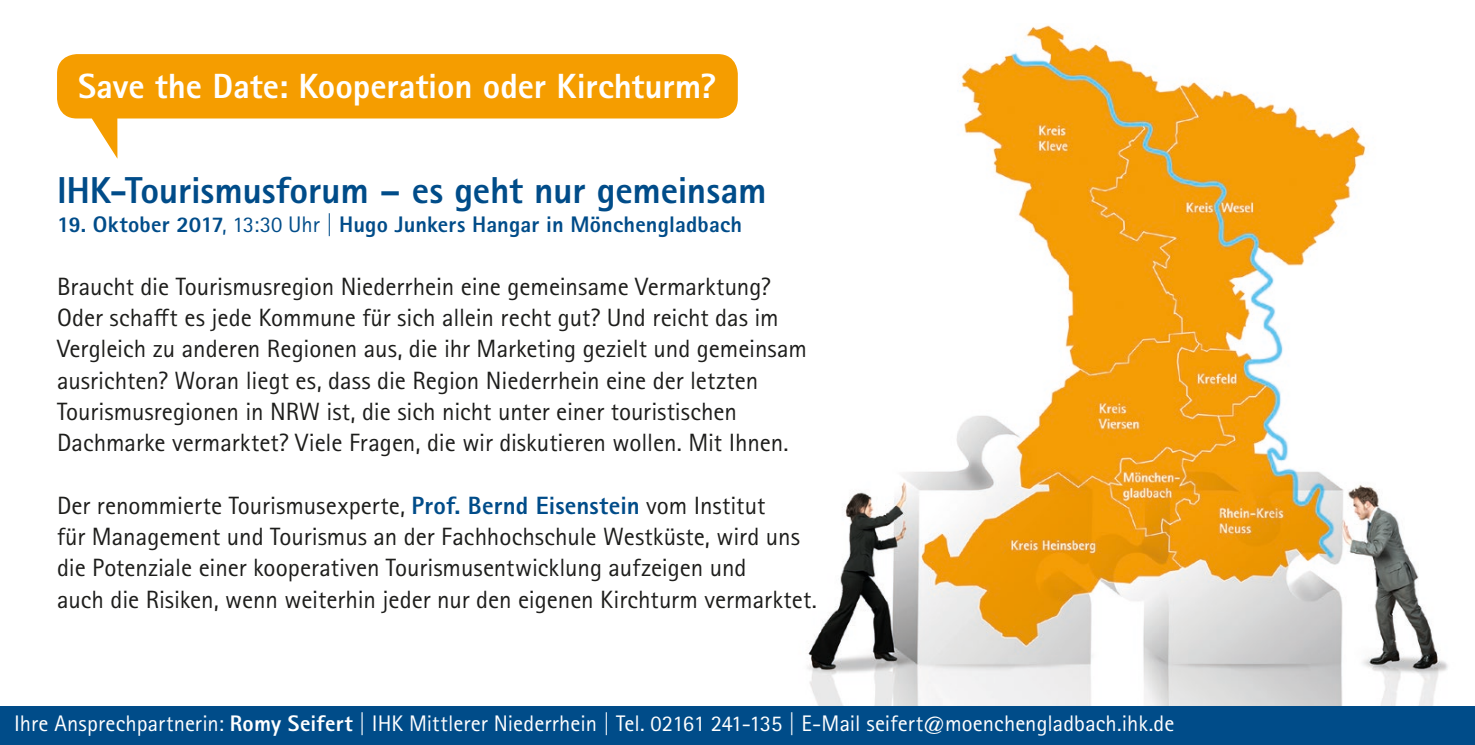
<style>
.page{position:relative;width:1475px;height:745px;background:#fff}
.page>*{position:absolute;margin:0;border:0;box-sizing:border-box;transform-origin:0 0}
.t1{font:800 37.5px "Rotis Sans Serif Pro";letter-spacing:-.005em;color:#004c89}
.t2{font:800 35px "Rotis Sans Serif Pro";letter-spacing:-.005em;color:#fff}
.t3{font:25px/31.2px "Rotis Sans Serif Pro";letter-spacing:-.005em;color:#1d1d1b}
.t4{font:22.5px "Rotis Sans Serif Pro";color:#fff}
.t5{font:800 22.5px "Rotis Sans Serif Pro";letter-spacing:.01em;color:#004c89}
.s1{font-weight:400}
.s2{font-weight:800;color:#004c89}
.s3{font-weight:800}
</style>
<div class="page">
<img style="left:807px;top:24px;width:641px;height:682px">
<svg style="left:57px;top:54px;width:680px;height:105px;fill:#f59d00"></svg>
<div style="left:0;top:706px;width:1474px;height:38px;background:#004c89"></div>
<h2 class="t2" style="left:78px;top:64px;width:639px">Save the Date: Kooperation oder Kirchturm?</h2>
<h1 class="t1" style="left:57px;top:166px;width:711px">IHK-Tourismusforum – es geht nur gemeinsam</h1>
<p class="t5" style="left:57px;top:210px;width:686px">19. Oktober 2017<span class="s1">, 13:30 Uhr |</span> Hugo Junkers Hangar in Mönchengladbach</p>
<p class="t3" style="left:57px;top:270px;width:751px">Braucht die Tourismusregion Niederrhein eine gemeinsame Vermarktung?<br>Oder schafft es jede Kommune für sich allein recht gut? Und reicht das im Vergleich zu anderen Regionen aus, die ihr Marketing gezielt und gemeinsam ausrichten? Woran liegt es, dass die Region Niederrhein eine der letzten Tourismusregionen in NRW ist, die sich nicht unter einer touristischen Dachmarke vermarktet? Viele Fragen, die wir diskutieren wollen. Mit Ihnen.</p>
<p class="t3" style="left:57px;top:489px;width:761px">Der renommierte Tourismusexperte, <span class="s2">Prof. Bernd Eisenstein</span> vom Institut<br>für Management und Tourismus an der Fachhochschule Westküste, wird uns die Potenziale einer kooperativen Tourismusentwicklung aufzeigen und<br>auch die Risiken, wenn weiterhin jeder nur den eigenen Kirchturm vermarktet.</p>
<p class="t4" style="left:14px;top:710px;width:1161px">Ihre Ansprechpartnerin: <span class="s3">Romy Seifert</span> | IHK Mittlerer Niederrhein | Tel. 02161 241-135 | E-Mail seifert@moenchengladbach.ihk.de</p>
</div>
